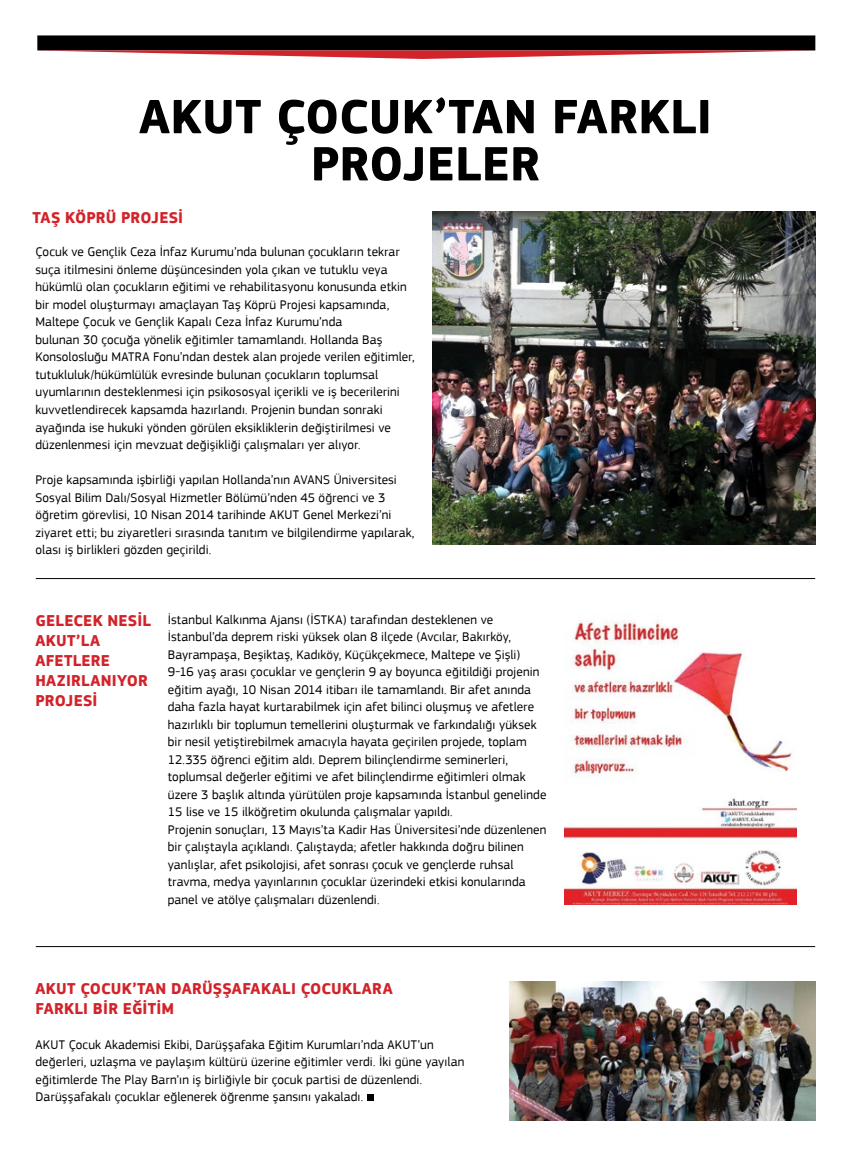
<style>
.page{position:relative;width:851px;height:1170px;background:#fff}
.page>*{position:absolute;margin:0;border:0;box-sizing:border-box;transform-origin:0 0}
.t1{font:700 50px/47.1px "PF Square Sans Pro";letter-spacing:.005em;color:#000;text-align:center}
.t2{font:700 16.25px/20px "PF Square Sans Pro";letter-spacing:.015em;color:#d2232a}
.t3{font:13.12px/17.5px "PF Square Sans Pro";letter-spacing:.01em;color:#000}
</style>
<div class="page">
<img style="left:432px;top:211px;width:383px;height:333px">
<img style="left:565px;top:620px;width:231px;height:284px">
<img style="left:509px;top:981px;width:306px;height:139px">
<div style="left:366px;top:1094px;width:7px;height:7px;background:#000"></div>
<hr style="left:36px;top:578px;width:779px;height:1px;background:#000">
<hr style="left:36px;top:946px;width:779px;height:1px;background:#000">
<div style="left:37px;top:35px;width:778px;height:15px;background:#000"></div>
<svg style="left:37px;top:50px;width:778px;height:9px"></svg>
<h1 class="t1" style="left:139px;top:95px;width:574px">AKUT ÇOCUK’TAN FARKLI<br>PROJELER</h1>
<p class="t2" style="left:33px;top:208px;width:152px">TAŞ KÖPRÜ PROJESİ</p>
<p class="t3" style="left:35px;top:243px;width:380px">Çocuk ve Gençlik Ceza İnfaz Kurumu’nda bulunan çocukların tekrar suça itilmesini önleme düşüncesinden yola çıkan ve tutuklu veya hükümlü olan çocukların eğitimi ve rehabilitasyonu konusunda etkin bir model oluşturmayı amaçlayan Taş Köprü Projesi kapsamında, Maltepe Çocuk ve Gençlik Kapalı Ceza İnfaz Kurumu’nda<br>bulunan 30 çocuğa yönelik eğitimler tamamlandı. Hollanda Baş Konsolosluğu MATRA Fonu’ndan destek alan projede verilen eğitimler, tutukluluk/hükümlülük evresinde bulunan çocukların toplumsal uyumlarının desteklenmesi için psikososyal içerikli ve iş becerilerini kuvvetlendirecek kapsamda hazırlandı. Projenin bundan sonraki ayağında ise hukuki yönden görülen eksikliklerin değiştirilmesi ve düzenlenmesi için mevzuat değişikliği çalışmaları yer alıyor.</p>
<p class="t3" style="left:35px;top:471px;width:380px">Proje kapsamında işbirliği yapılan Hollanda’nın AVANS Üniversitesi Sosyal Bilim Dalı/Sosyal Hizmetler Bölümü’nden 45 öğrenci ve 3 öğretim görevlisi, 10 Nisan 2014 tarihinde AKUT Genel Merkezi’ni ziyaret etti; bu ziyaretleri sırasında tanıtım ve bilgilendirme yapılarak, olası iş birlikleri gözden geçirildi.</p>
<p class="t2" style="left:35px;top:611px;width:117px">GELECEK NESİL<br>AKUT’LA<br>AFETLERE<br>HAZIRLANIYOR<br>PROJESİ</p>
<p class="t3" style="left:168px;top:610px;width:380px">İstanbul Kalkınma Ajansı (İSTKA) tarafından desteklenen ve İstanbul’da deprem riski yüksek olan 8 ilçede (Avcılar, Bakırköy, Bayrampaşa, Beşiktaş, Kadıköy, Küçükçekmece, Maltepe ve Şişli)<br>9-16 yaş arası çocuklar ve gençlerin 9 ay boyunca eğitildiği projenin eğitim ayağı, 10 Nisan 2014 itibarı ile tamamlandı. Bir afet anında daha fazla hayat kurtarabilmek için afet bilinci oluşmuş ve afetlere hazırlıklı bir toplumun temellerini oluşturmak ve farkındalığı yüksek bir nesil yetiştirebilmek amacıyla hayata geçirilen projede, toplam 12.335 öğrenci eğitim aldı. Deprem bilinçlendirme seminerleri, toplumsal değerler eğitimi ve afet bilinçlendirme eğitimleri olmak üzere 3 başlık altında yürütülen proje kapsamında İstanbul genelinde 15 lise ve 15 ilköğretim okulunda çalışmalar yapıldı.<br>Projenin sonuçları, 13 Mayıs’ta Kadir Has Üniversitesi’nde düzenlenen bir çalıştayla açıklandı. Çalıştayda; afetler hakkında doğru bilinen yanlışlar, afet psikolojisi, afet sonrası çocuk ve gençlerde ruhsal travma, medya yayınlarının çocuklar üzerindeki etkisi konularında panel ve atölye çalışmaları düzenlendi.</p>
<p class="t2" style="left:35px;top:978px;width:359px">AKUT ÇOCUK’TAN DARÜŞŞAFAKALI ÇOCUKLARA<br>FARKLI BİR EĞİTİM</p>
<p class="t3" style="left:35px;top:1035px;width:430px">AKUT Çocuk Akademisi Ekibi, Darüşşafaka Eğitim Kurumları’nda AKUT’un değerleri, uzlaşma ve paylaşım kültürü üzerine eğitimler verdi. İki güne yayılan eğitimlerde The Play Barn’ın iş birliğiyle bir çocuk partisi de düzenlendi.<br>Darüşşafakalı çocuklar eğlenerek öğrenme şansını yakaladı.</p>
</div>
